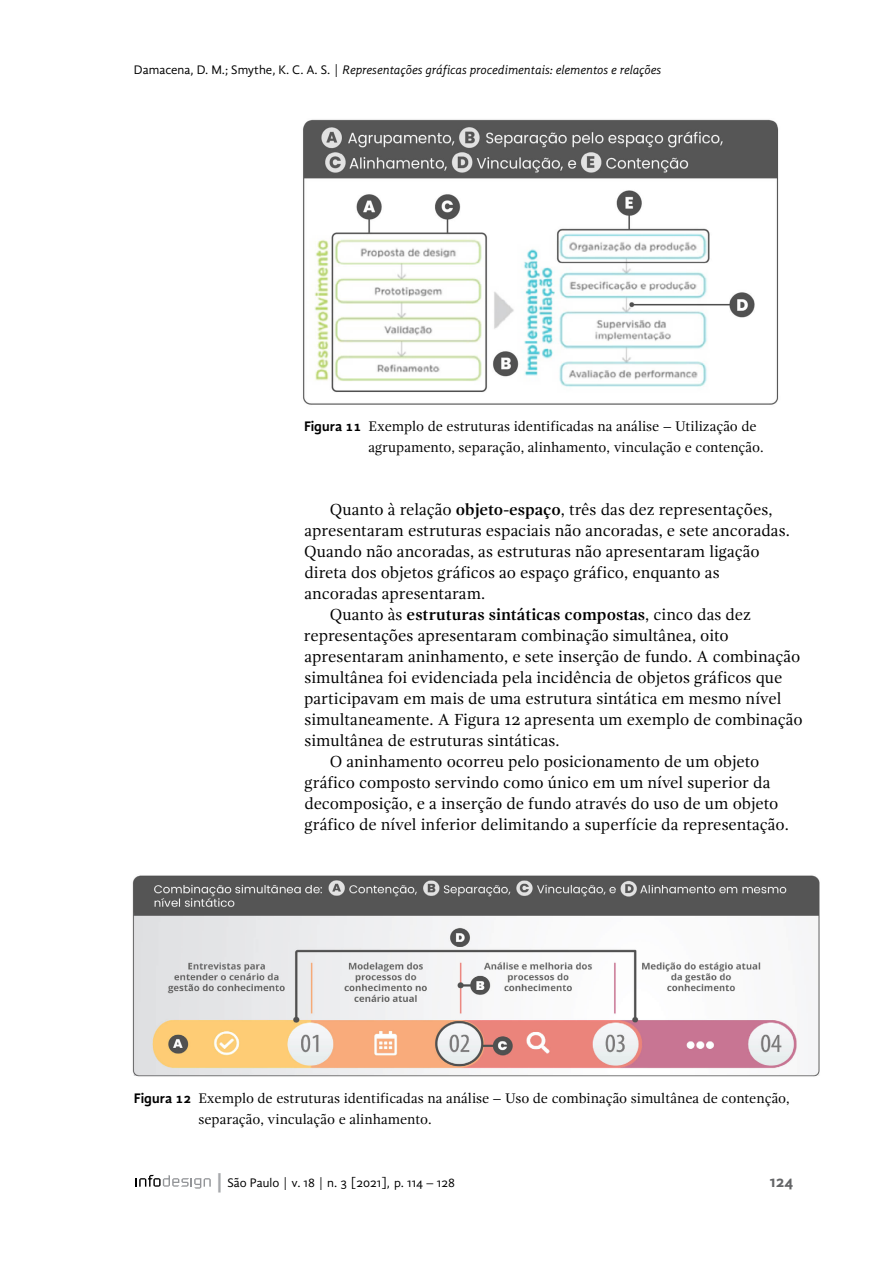
<style>
.page{position:relative;width:893px;height:1263px;background:#fff}
.page>*{position:absolute;margin:0;border:0;box-sizing:border-box;transform-origin:0 0}
.PT_Corpo_de_texto{font:16.5px/21px "Gandhi Serif";color:#000}
.t1{font:700 16.5px "Gandhi Sans";color:#636466}
.t2{font:14.25px/21px "Gandhi Serif";color:#000}
.t3{font:italic 12.75px "Gandhi Sans";color:#000}
.t4{font:12.75px "Gandhi Sans";color:#000}
.s1{font-style:normal}
.s2{font-family:"Gandhi Sans";font-weight:700}
.s3{font-weight:700}
.s4{font-size:19.2px;color:#a7a9ac}
</style>
<div class="page">
<svg style="left:136px;top:1175px;width:75px;height:13px"></svg>
<img style="left:303px;top:119px;width:476px;height:286px">
<img style="left:132px;top:875px;width:688px;height:202px">
<p class="t3" style="left:134px;top:62px;width:529px"><span class="s1">Damacena, D. M.; Smythe, K. C. A. S. |</span> Representações gráficas procedimentais: elementos e relações</p>
<p class="t2" style="left:368px;top:415px;width:397px;text-indent:-64px"><span class="s2">Figura 11</span> Exemplo de estruturas identificadas na análise – Utilização de agrupamento, separação, alinhamento, vinculação e contenção.</p>
<p class="PT_Corpo_de_texto" style="left:304px;top:499px;width:487px;text-indent:26px">Quanto à relação <span class="s3">objeto-espaço</span>, três das dez representações, apresentaram estruturas espaciais não ancoradas, e sete ancoradas.<br>Quando não ancoradas, as estruturas não apresentaram ligação direta dos objetos gráficos ao espaço gráfico, enquanto as ancoradas apresentaram.</p>
<p class="PT_Corpo_de_texto" style="left:304px;top:604px;width:500px;text-indent:26px">Quanto às <span class="s3">estruturas sintáticas compostas</span>, cinco das dez representações apresentaram combinação simultânea, oito apresentaram aninhamento, e sete inserção de fundo. A combinação simultânea foi evidenciada pela incidência de objetos gráficos que participavam em mais de uma estrutura sintática em mesmo nível simultaneamente. A Figura 12 apresenta um exemplo de combinação simultânea de estruturas sintáticas.</p>
<p class="PT_Corpo_de_texto" style="left:304px;top:751px;width:486px;text-indent:25px">O aninhamento ocorreu pelo posicionamento de um objeto gráfico composto servindo como único em um nível superior da decomposição, e a inserção de fundo através do uso de um objeto gráfico de nível inferior delimitando a superfície da representação.</p>
<p class="t2" style="left:198px;top:1087px;width:593px;text-indent:-64px"><span class="s2">Figura 12</span> Exemplo de estruturas identificadas na análise – Uso de combinação simultânea de contenção, separação, vinculação e alinhamento.</p>
<p class="t4" style="left:214px;top:1175px;width:243px"><span class="s4">|</span>São Paulo | v. 18 | n. 3 [2021], p. 114 – 128</p>
<p class="t1" style="left:770px;top:1171px;width:25px">124</p>
</div>
